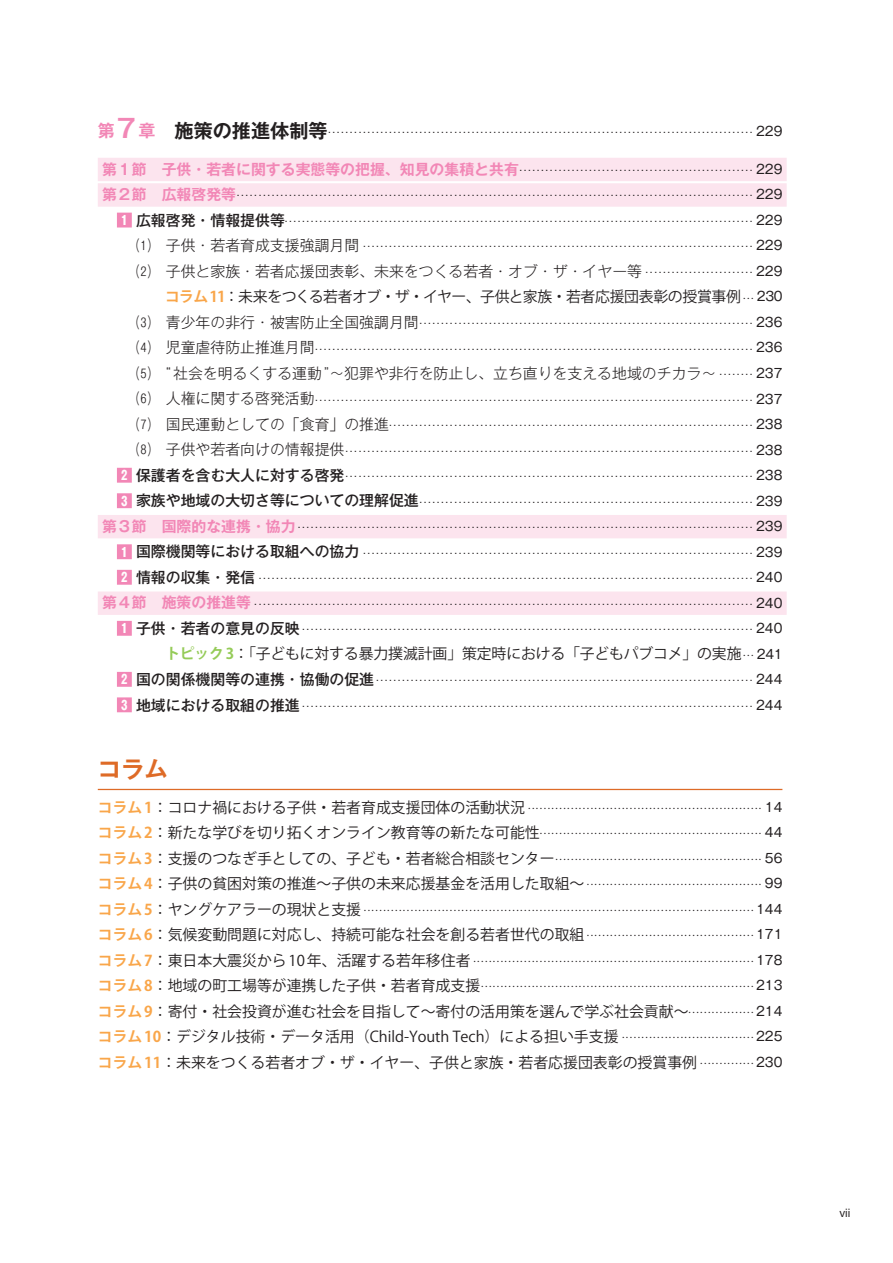
<style>
.page{position:relative;width:893px;height:1263px;background:#fff}
.page>*{position:absolute;margin:0;border:0;box-sizing:border-box;transform-origin:0 0}
.t1{font:700 23.4px "Gothic MB101 Pr 6 N De";color:#de6b27}
.t2{font:14.85px/25.5px "Koz Go Pr 6 N";letter-spacing:-.01em;color:#231f20;text-align:justify}
.t3{font:300 14.85px "Gothic MB101 Pr 6 N";color:#231f20}
.t4{font:11.7px "Helvetica Neue LT Std";color:#231f20}
.t5{font:10.65px "Gothic MB101 Pr 6 N";color:#231f20}
.t6{font:10.65px "Koz Go Pr 6 N";color:#231f20}
.s1{font-family:"Gothic MB101 Pr 6 N De";font-weight:700;font-size:16.95px;color:#f287b6}
.s2{font-family:"Gothic MB101 Pr 6 N De";font-weight:700;font-size:25.5px;color:#f287b6}
.s3{font-family:"Gothic MB101 Pr 6 N De";font-weight:700;font-size:19.2px}
.s4{font-size:12.75px}
.s5{font-family:"Gothic MB101 Pr 6 N De";font-weight:700;font-size:14.85px;color:#f287b6}
.s6{font-weight:700;font-size:12.75px;color:#fff}
.s7{font-weight:500;font-size:14.85px}
.s8{font-weight:300;font-size:14.85px}
.s9{font-weight:400;font-size:12.75px}
.s10{font-weight:700;color:#f9a64a}
.s11{font-family:"Gothic MB101 Pr 6 N";font-size:12.75px}
.s12{font-weight:700;color:#95cb58}
.s13{font-weight:700;font-size:14.85px;color:#f9a64a}
.s14{font-size:14.85px}
</style>
<div class="page">
<div style="left:98px;top:158px;width:689px;height:23px;background:#fce4ee"></div>
<div style="left:98px;top:183px;width:689px;height:24px;background:#fce4ee"></div>
<div style="left:117px;top:213px;width:15px;height:14px;background:#f287b6"></div>
<div style="left:117px;top:468px;width:15px;height:15px;background:#f287b6"></div>
<div style="left:117px;top:493px;width:15px;height:15px;background:#f287b6"></div>
<div style="left:98px;top:515px;width:689px;height:23px;background:#fce4ee"></div>
<div style="left:117px;top:544px;width:15px;height:15px;background:#f287b6"></div>
<div style="left:117px;top:570px;width:15px;height:15px;background:#f287b6"></div>
<div style="left:98px;top:591px;width:689px;height:24px;background:#fce4ee"></div>
<div style="left:117px;top:621px;width:15px;height:15px;background:#f287b6"></div>
<div style="left:117px;top:672px;width:15px;height:15px;background:#f287b6"></div>
<div style="left:117px;top:697px;width:15px;height:15px;background:#f287b6"></div>
<hr style="left:98px;top:789px;width:684px;height:1px;background:#de6b27">
<p class="t5" style="left:98px;top:120px;width:686px"><span class="s1">第</span><span class="s2">7</span><span class="s1">章</span><span class="s3">　施策の推進体制等</span>................................................................................................... <span class="s4">229</span></p>
<p class="t5" style="left:102px;top:158px;width:682px"><span class="s5">第1節　子供・若者に関する実態等の把握、知見の集積と共有</span>....................................................... <span class="s4">229</span></p>
<p class="t5" style="left:102px;top:184px;width:682px"><span class="s5">第2節　広報啓発等</span>........................................................................................................................ <span class="s4">229</span></p>
<p class="t5" style="left:121px;top:209px;width:663px"><span class="s6">1</span> <span class="s7">広報啓発・情報提供等</span>............................................................................................................ <span class="s4">229</span></p>
<p class="t5" style="left:136px;top:235px;width:648px"><span class="s8">⑴　子供・若者育成支援強調月間</span>........................................................................................... <span class="s4">229</span></p>
<h2 class="t3" style="left:136px;top:259px;width:648px">⑵　子供と家族・若者応援団表彰、未来をつくる若者・オブ・ザ・イヤー等<sup>..........................</sup> <span class="s9">229</span></h2>
<h2 class="t2" style="left:165px;top:284px;width:619px"><span class="s10">コラム11</span>：未来をつくる若者オブ・ザ・イヤー、子供と家族・若者応援団表彰の授賞事例<sup>..</sup> <sup>.</sup> <sup>.</sup> <span class="s11">230</span></h2>
<p class="t5" style="left:136px;top:311px;width:648px"><span class="s8">⑶　青少年の非行・被害防止全国強調月間</span>.............................................................................. <span class="s4">236</span></p>
<p class="t5" style="left:136px;top:337px;width:648px"><span class="s8">⑷　児童虐待防止推進月間</span>...................................................................................................... <span class="s4">236</span></p>
<h2 class="t3" style="left:136px;top:361px;width:648px">⑸　“社会を明るくする運動”～犯罪や非行を防止し、立ち直りを支える地域のチカラ～<sup>.........</sup> <span class="s9">237</span></h2>
<p class="t5" style="left:136px;top:388px;width:648px"><span class="s8">⑹　人権に関する啓発活動</span>...................................................................................................... <span class="s4">237</span></p>
<p class="t5" style="left:136px;top:413px;width:648px"><span class="s8">⑺　国民運動としての「食育」の推進</span>..................................................................................... <span class="s4">238</span></p>
<p class="t5" style="left:136px;top:439px;width:648px"><span class="s8">⑻　子供や若者向けの情報提供</span>............................................................................................... <span class="s4">238</span></p>
<p class="t5" style="left:121px;top:464px;width:663px"><span class="s6">2</span> <span class="s7">保護者を含む大人に対する啓発</span>............................................................................................... <span class="s4">238</span></p>
<p class="t5" style="left:121px;top:490px;width:663px"><span class="s6">3</span> <span class="s7">家族や地域の大切さ等についての理解促進</span>.............................................................................. <span class="s4">239</span></p>
<p class="t5" style="left:102px;top:515px;width:682px"><span class="s5">第3節　国際的な連携・協力</span>.......................................................................................................... <span class="s4">239</span></p>
<p class="t5" style="left:121px;top:541px;width:663px"><span class="s6">1</span> <span class="s7">国際機関等における取組への協力</span>........................................................................................... <span class="s4">239</span></p>
<p class="t5" style="left:121px;top:566px;width:663px"><span class="s6">2</span> <span class="s7">情報の収集・発信</span>................................................................................................................... <span class="s4">240</span></p>
<p class="t5" style="left:102px;top:592px;width:682px"><span class="s5">第4節　施策の推進等</span>.................................................................................................................... <span class="s4">240</span></p>
<p class="t5" style="left:121px;top:617px;width:663px"><span class="s6">1</span> <span class="s7">子供・若者の意見の反映</span>......................................................................................................... <span class="s4">240</span></p>
<h2 class="t2" style="left:165px;top:642px;width:619px"><span class="s12">トピック3</span>：「子どもに対する暴力撲滅計画」策定時における「子どもパブコメ」の実施<sup>..</sup> <sup>.</sup> <sup>.</sup> <span class="s11">241</span></h2>
<p class="t5" style="left:121px;top:668px;width:663px"><span class="s6">2</span> <span class="s7">国の関係機関等の連携・協働の促進</span>........................................................................................ <span class="s4">244</span></p>
<p class="t5" style="left:121px;top:694px;width:663px"><span class="s6">3</span> <span class="s7">地域における取組の推進</span>......................................................................................................... <span class="s4">244</span></p>
<h1 class="t1" style="left:98px;top:749px;width:72px">コラム</h1>
<p class="t6" style="left:98px;top:799px;width:686px"><span class="s13">コラム1</span><span class="s14">：コロナ禍における子供・若者育成支援団体の活動状況</span>............................................................. <span class="s11">14</span></p>
<p class="t6" style="left:98px;top:824px;width:686px"><span class="s13">コラム2</span><span class="s14">：新たな学びを切り拓くオンライン教育等の新たな可能性</span>.......................................................... <span class="s11">44</span></p>
<p class="t6" style="left:98px;top:850px;width:686px"><span class="s13">コラム3</span><span class="s14">：支援のつなぎ手としての、子ども・若者総合相談センター</span>...................................................... <span class="s11">56</span></p>
<p class="t6" style="left:98px;top:875px;width:686px"><span class="s13">コラム4</span><span class="s14">：子供の貧困対策の推進～子供の未来応援基金を活用した取組～</span>.............................................. <span class="s11">99</span></p>
<p class="t6" style="left:98px;top:901px;width:686px"><span class="s13">コラム5</span><span class="s14">：ヤングケアラーの現状と支援</span>..................................................................................................... <span class="s11">144</span></p>
<p class="t6" style="left:98px;top:926px;width:686px"><span class="s13">コラム6</span><span class="s14">：気候変動問題に対応し、持続可能な社会を創る若者世代の取組</span>............................................ <span class="s11">171</span></p>
<p class="t6" style="left:98px;top:952px;width:686px"><span class="s13">コラム7</span><span class="s14">：東日本大震災から10年、活躍する若年移住者</span>......................................................................... <span class="s11">178</span></p>
<p class="t6" style="left:98px;top:977px;width:686px"><span class="s13">コラム8</span><span class="s14">：地域の町工場等が連携した子供・若者育成支援</span>....................................................................... <span class="s11">213</span></p>
<p class="t2" style="left:98px;top:999px;width:686px"><span class="s10">コラム 9</span>：寄付・社会投資が進む社会を目指して～寄付の活用策を選んで学ぶ社会貢献～<sup>.................</sup> <span class="s11">214</span><span class="s10">コラム 10</span>：デジタル技術・データ活用（Child-Youth Tech）による担い手支援<sup>...................................</sup> <span class="s11">225</span><span class="s10">コラム 11</span>：未来をつくる若者オブ・ザ・イヤー、子供と家族・若者応援団表彰の授賞事例<sup>...............</sup> <span class="s11">230</span></p>
<p class="t4" style="left:839px;top:1206px;width:13px">vii</p>
</div>
